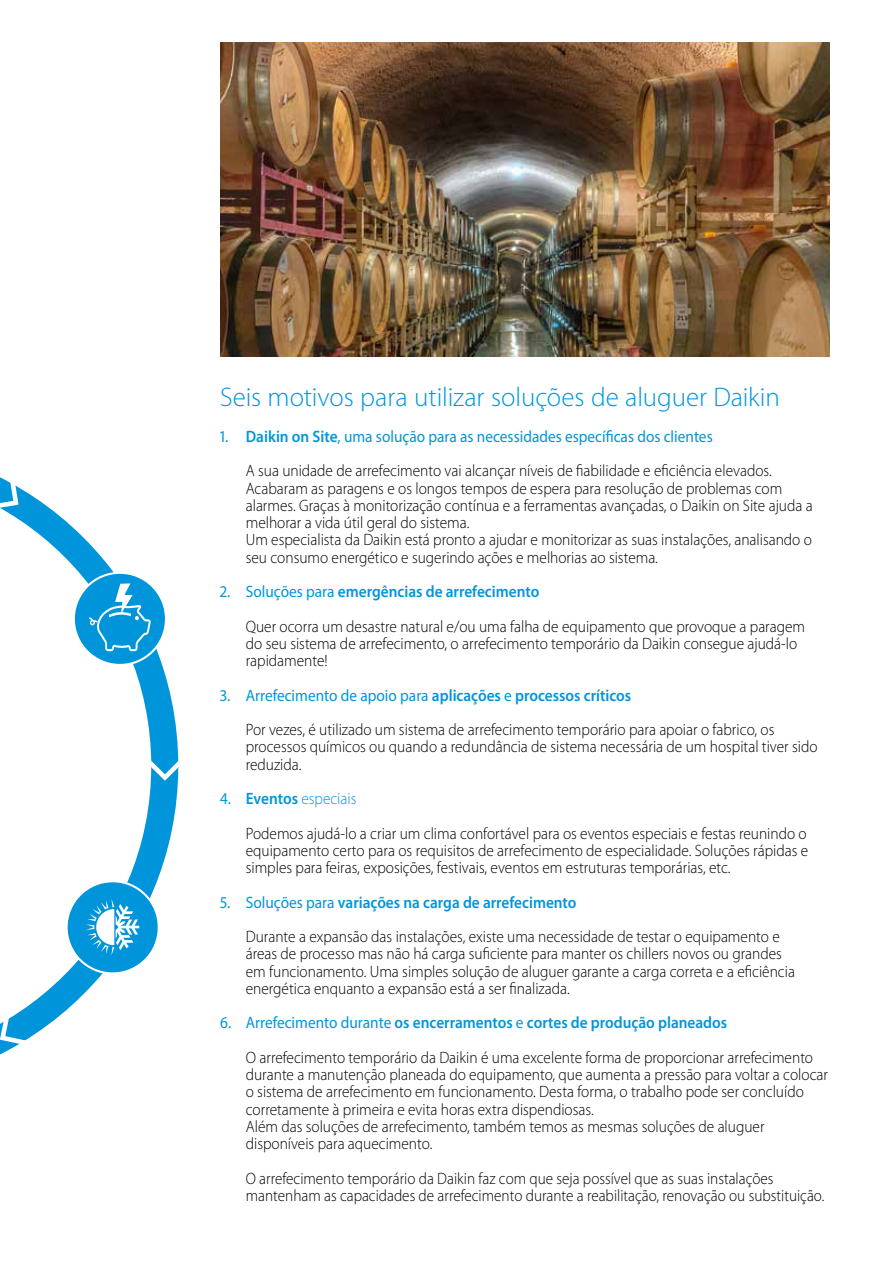
<style>
.page{position:relative;width:893px;height:1263px;background:#fff}
.page>*{position:absolute;margin:0;border:0;box-sizing:border-box;transform-origin:0 0}
.t1{font:300 27px "Myriad Pro";letter-spacing:-.005em;color:#0095db}
.t2{font:300 16.5px/17.2px "Myriad Pro";color:#000;scale:.93 1}
.t3{font:300 16.5px/17.2px "Myriad Pro";color:#000;scale:.92 1}
.s1{font-weight:400;color:#0095db}
.s2{font-weight:600;color:#0095db}
.s3{color:#0095db}
</style>
<div class="page">
<svg style="left:0;top:489px;width:178px;height:566px"></svg>
<img style="left:220px;top:42px;width:609px;height:314px">
<div style="left:74px;top:573px;width:92px;height:92px;background:#0095db;border-radius:50%"></div>
<div style="left:73px;top:572px;width:94px;height:94px;border:2px solid #fff;border-radius:50%"></div>
<svg style="left:89px;top:583px;width:62px;height:68px"></svg>
<div style="left:67px;top:881px;width:92px;height:92px;background:#0095db;border-radius:50%"></div>
<div style="left:66px;top:880px;width:94px;height:94px;border:2px solid #fff;border-radius:50%"></div>
<svg style="left:86px;top:899px;width:53px;height:56px"></svg>
<svg style="left:0;top:477px;width:21px;height:36px"></svg>
<svg style="left:138px;top:751px;width:41px;height:33px"></svg>
<svg style="left:0;top:1004px;width:36px;height:45px"></svg>
<h1 class="t1" style="left:220px;top:382px;width:561px">Seis motivos para utilizar soluções de aluguer Daikin</h1>
<p class="t2" style="left:246px;top:419px;width:567px;line-height:34.5px;text-indent:-26px"><span class="s1">1.</span> <span class="s2">Daikin on Site</span><span class="s1">, uma solução para as necessidades específicas dos clientes<br></span>A sua unidade de arrefecimento vai alcançar níveis de fiabilidade e eficiência elevados.</p>
<p class="t2" style="left:246px;top:480px;width:611px">Acabaram as paragens e os longos tempos de espera para resolução de problemas com alarmes. Graças à monitorização contínua e a ferramentas avançadas, o Daikin on Site ajuda a melhorar a vida útil geral do sistema.<br>Um especialista da Daikin está pronto a ajudar e monitorizar as suas instalações, analisando o seu consumo energético e sugerindo ações e melhorias ao sistema.</p>
<p class="t2" style="left:246px;top:575px;width:603px;line-height:34.5px;text-indent:-26px"><span class="s1">2. Soluções para</span> <span class="s2">emergências de arrefecimento<br></span>Quer ocorra um desastre natural e/ou uma falha de equipamento que provoque a paragem</p>
<p class="t2" style="left:246px;top:635px;width:594px">do seu sistema de arrefecimento, o arrefecimento temporário da Daikin consegue ajudá-lo rapidamente!</p>
<p class="t2" style="left:246px;top:678px;width:570px;line-height:34.5px;text-indent:-26px"><span class="s1">3. Arrefecimento de apoio para</span> <span class="s2">aplicações</span> <span class="s1">e</span> <span class="s2">processos críticos<br></span>Por vezes, é utilizado um sistema de arrefecimento temporário para apoiar o fabrico, os</p>
<p class="t2" style="left:246px;top:738px;width:616px">processos químicos ou quando a redundância de sistema necessária de um hospital tiver sido reduzida.</p>
<p class="t2" style="left:246px;top:782px;width:605px;line-height:34.5px;text-indent:-26px"><span class="s1">4.</span> <span class="s2">Eventos</span> <span class="s3">especiais<br></span>Podemos ajudá-lo a criar um clima confortável para os eventos especiais e festas reunindo o</p>
<p class="t2" style="left:246px;top:842px;width:606px">equipamento certo para os requisitos de arrefecimento de especialidade. Soluções rápidas e simples para feiras, exposições, festivais, eventos em estruturas temporárias, etc.</p>
<p class="t2" style="left:246px;top:885px;width:576px;line-height:34.5px;text-indent:-26px"><span class="s1">5. Soluções para</span> <span class="s2">variações na carga de arrefecimento<br></span>Durante a expansão das instalações, existe uma necessidade de testar o equipamento e</p>
<p class="t2" style="left:246px;top:945px;width:592px">áreas de processo mas não há carga suficiente para manter os chillers novos ou grandes em funcionamento. Uma simples solução de aluguer garante a carga correta e a eficiência energética enquanto a expansão está a ser finalizada.</p>
<p class="t2" style="left:246px;top:1006px;width:611px;line-height:34.5px;text-indent:-26px"><span class="s1">6. Arrefecimento durante</span> <span class="s2">os encerramentos</span> <span class="s1">e</span> <span class="s2">cortes de produção planeados<br></span>O arrefecimento temporário da Daikin é uma excelente forma de proporcionar arrefecimento</p>
<p class="t2" style="left:246px;top:1066px;width:628px">durante a manutenção planeada do equipamento, que aumenta a pressão para voltar a colocar o sistema de arrefecimento em funcionamento. Desta forma, o trabalho pode ser concluído corretamente à primeira e evita horas extra dispendiosas.<br>Além das soluções de arrefecimento, também temos as mesmas soluções de aluguer disponíveis para aquecimento.</p>
<p class="t3" style="left:246px;top:1170px;width:630px">O arrefecimento temporário da Daikin faz com que seja possível que as suas instalações mantenham as capacidades de arrefecimento durante a reabilitação, renovação ou substituição.</p>
</div>
